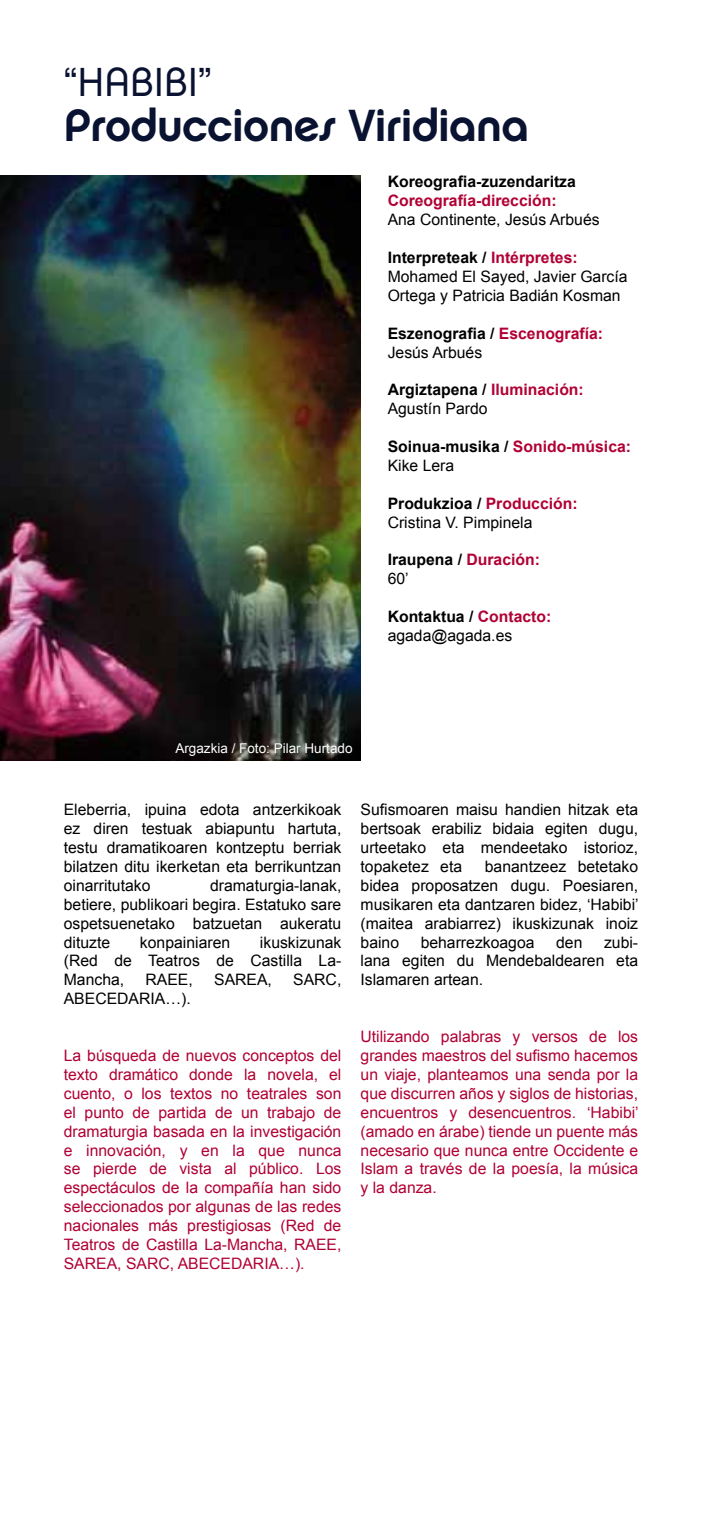
<style>
.page{position:relative;width:702px;height:1531px;background:#fff}
.page>*{position:absolute;margin:0;border:0;box-sizing:border-box;transform-origin:0 0}
.t1{font:45px "Chalet New York Nineteen Seventy";letter-spacing:-.015em;color:#091230}
.t2{font:40.5px "Chalet London Nineteen Seventy";color:#091230}
.t3{font:15.75px/18.9px "Arial";color:#000;text-align:justify}
.t4{font:15.75px/18.9px "Arial";color:#b10035;text-align:justify}
.t5{font:700 15.75px/18.9px "Arial";color:#000}
.t6{font:700 15.75px "Arial";color:#b10035}
.t7{font:13.5px "Arial";color:#fff}
.s1{font-weight:700}
.s2{font-weight:700;color:#b10035}
.s3{color:#b10035}
.s4{font-weight:400}
</style>
<div class="page">
<img style="left:0;top:176px;width:360px;height:584px">
<h2 class="t2" style="left:64px;top:57px;width:149px">“HABI BI”</h2>
<h1 class="t1" style="left:64px;top:98px;width:467px">Producciones Viridiana</h1>
<p class="t5" style="left:387px;top:173px;width:190px">Koreografia-zuzendaritza</p>
<p class="t6" style="left:387px;top:190px;width:170px">Coreografía-dirección:</p>
<p class="t3" style="left:387px;top:210px;width:213px">Ana Continente, Jesús Arbués</p>
<p class="t3" style="left:387px;top:248px;width:241px;text-align:left"><span class="s1">Interpreteak /</span> <span class="s2">Intérpretes:<br></span>Mohamed El Sayed, Javier García<br>Ortega y Patricia Badián Kosman</p>
<p class="t5" style="left:387px;top:324px;width:217px">Eszenografia / <span class="s3">Escenografía:<br></span><span class="s4">Jesús Arbués</span></p>
<p class="t5" style="left:387px;top:381px;width:198px">Argiztapena / <span class="s3">Iluminación:<br></span><span class="s4">Agustín Pardo</span></p>
<p class="t5" style="left:387px;top:438px;width:245px">Soinua-musika / <span class="s3">Sonido-música:<br></span><span class="s4">Kike Lera</span></p>
<p class="t3" style="left:387px;top:494px;width:191px"><span class="s1">Produkzioa /</span> <span class="s2">Producción:<br></span>Cristina V. Pimpinela</p>
<p class="t5" style="left:387px;top:551px;width:154px">Iraupena / <span class="s3">Duración:<br></span><span class="s4">60’</span></p>
<p class="t3" style="left:387px;top:607px;width:165px"><span class="s1">Kontaktua /</span> <span class="s2">Contacto: </span>agada@agada.es</p>
<p class="t7" style="left:175px;top:739px;width:179px">Argazkia / Foto: Pilar Hurtado</p>
<p class="t3" style="left:64px;top:800px;width:279px">Eleberria, ipuina edota antzerkikoak ez diren testuak abiapuntu hartuta, testu dramatikoaren kontzeptu berriak bilatzen ditu ikerketan eta berrikuntzan oinarritutako</p>
<p class="t3" style="left:64px;top:876px;width:279px;text-indent:146px">dramaturgia-lanak, betiere, publikoari begira. Estatuko sare ospetsuenetako batzuetan aukeratu dituzte</p>
<p class="t3" style="left:64px;top:933px;width:279px;text-indent:196px">ikuskizunak (Red de Teatros de Castilla La-Mancha,</p>
<p class="t3" style="left:140px;top:933px;width:92px">konpainiaren</p>
<p class="t3" style="left:145px;top:970px;width:49px">RAEE,</p>
<p class="t3" style="left:214px;top:970px;width:59px">SAREA,</p>
<p class="t3" style="left:293px;top:970px;width:50px">SARC,</p>
<p class="t3" style="left:64px;top:989px;width:128px">ABECEDARIA…).</p>
<p class="t4" style="left:64px;top:1046px;width:279px">La búsqueda de nuevos conceptos del texto dramático donde la novela, el cuento, o los textos no teatrales son el punto de partida de un trabajo de dramaturgia basada en la investigación e innovación, y en la que nunca se pierde de vista al público. Los espectáculos de la compañía han sido seleccionados por algunas de las redes nacionales más prestigiosas (Red de Teatros de Castilla La-Mancha, RAEE, SAREA, SARC, ABECEDARIA…).</p>
<p class="t3" style="left:360px;top:800px;width:279px">Sufismoaren maisu handien hitzak eta bertsoak erabiliz bidaia egiten dugu, urteetako eta mendeetako istorioz, topaketez eta</p>
<p class="t3" style="left:360px;top:857px;width:280px;text-indent:124px">banantzeez betetako bidea proposatzen dugu. Poesiaren, musikaren eta dantzaren bidez, ‘Habibi’ (maitea arabiarrez) ikuskizunak inoiz baino</p>
<p class="t3" style="left:360px;top:933px;width:279px;text-indent:243px">zubi&shy;lana egiten du Mendebaldearen eta Islamaren artean.</p>
<p class="t3" style="left:420px;top:933px;width:115px">beharrezkoagoa</p>
<p class="t3" style="left:556px;top:933px;width:28px">den</p>
<p class="t4" style="left:360px;top:1027px;width:280px">Utilizando palabras y versos de los grandes maestros del sufismo hacemos un viaje, planteamos una senda por la que discurren años y siglos de historias, encuentros y desencuentros. ‘Habibi’ (amado en árabe) tiende un puente más necesario que nunca entre Occidente e Islam a través de la poesía, la música y la danza.</p>
</div>
